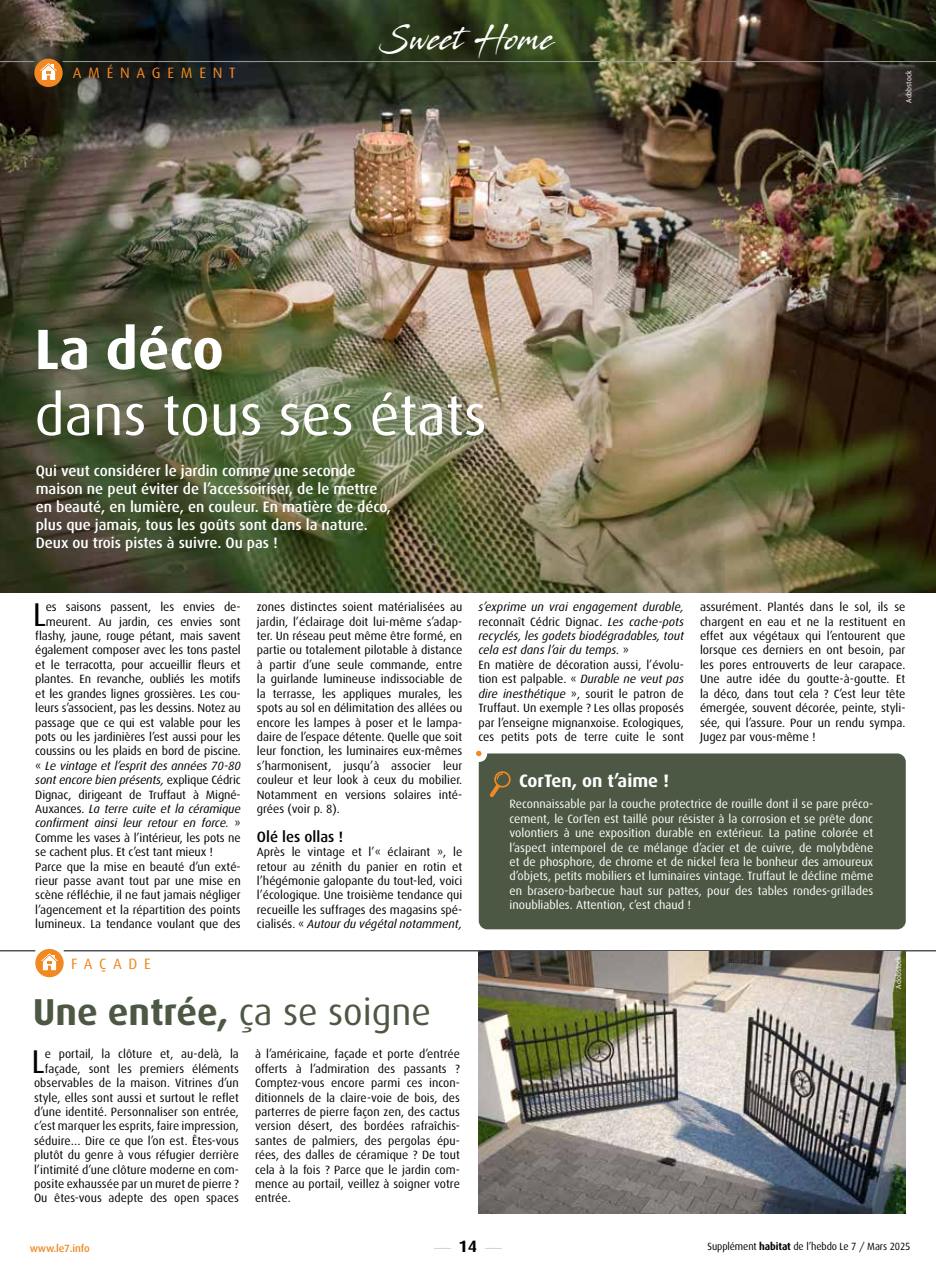
<style>
.page{position:relative;width:936px;height:1276px;background:#fff}
.page>*{position:absolute;margin:0;border:0;box-sizing:border-box;transform-origin:0 0}
.t1{font:57px "Dax";color:#fff}
.t2{font:700 57px "Dax";color:#fff}
.t3{font:700 37.5px "Dax";color:#4d5844}
.t4{font:33px "Dax";color:#000}
.t5{font:32.1px "Stingray";letter-spacing:.04em;color:#fff;scale:.74 1}
.t6{font:700 18px "Dax";color:#fff}
.t7{font:700 16.5px "Dax";color:#000}
.t8{font:500 15px/18px "Dax";color:#fff}
.t9{font:15px "Dax";letter-spacing:.45em;color:#f18821}
.t10{font:500 15px "Dax";color:#000}
.t11{font:12px/14.4px "Dax";color:#000;text-align:justify}
.t12{font:12px/14.4px "Dax";color:#fff;text-align:justify}
.t13{font:italic 12px "Dax";letter-spacing:-.01em;color:#000}
.t14{font:10.5px "Dax";letter-spacing:-.01em;color:#000;scale:.95 1}
.t15{font:500 10.5px "Dax";letter-spacing:-.01em;color:#f18823}
.t16{font:7.5px "Dax";color:#fff}
.s1{font-style:normal}
.s2{font-style:italic}
.s3{font-weight:400}
.s4{font-weight:700}
</style>
<div class="page">
<img style="left:0;top:0;width:935px;height:592px">
<hr style="left:64px;top:950px;width:871px;height:1px;background:#000">
<hr style="left:0;top:950px;width:35px;height:1px;background:#000">
<svg style="left:35px;top:949px;width:29px;height:28px"></svg>
<svg style="left:38px;top:953px;width:23px;height:17px"></svg>
<img style="left:478px;top:951px;width:427px;height:262px">
<hr style="left:0;top:61px;width:34px;height:1px;background:#9d9d9c">
<hr style="left:63px;top:61px;width:872px;height:1px;background:#9d9d9c">
<div style="left:34px;top:59px;width:29px;height:28px;background:#f18821;border-radius:50%"></div>
<svg style="left:37px;top:63px;width:23px;height:17px"></svg>
<svg style="left:434px;top:1248px;width:17px;height:1px"></svg>
<svg style="left:485px;top:1248px;width:17px;height:1px"></svg>
<div style="left:478px;top:753px;width:427px;height:176px;background:#4d5844;border-radius:9px"></div>
<svg style="left:476px;top:751px;width:5px;height:5px"></svg>
<svg style="left:489px;top:771px;width:22px;height:26px"></svg>
<p class="t9" style="left:73px;top:65px;width:164px">AMÉNAGEMENT</p>
<h3 class="t5" style="left:379px;top:17px;width:238px">Sweet Home</h3>
<h1 class="t2" style="left:35px;top:317px;width:191px">La déco</h1>
<h1 class="t1" style="left:35px;top:384px;width:454px">dans tous ses états</h1>
<p class="t8" style="left:36px;top:462px;width:357px">Qui veut considérer le jardin comme une seconde maison ne peut éviter de l’accessoiriser, de le mettre en beauté, en lumière, en couleur. En matière de déco, plus que jamais, tous les goûts sont dans la nature.<br>Deux ou trois pistes à suivre. Ou pas !</p>
<p class="t16" style="left:904px;top:103px;width:34px;rotate:-90deg">Adobstock</p>
<h3 class="t4" style="left:33px;top:596px;width:15px">L</h3>
<p class="t11" style="left:46px;top:600px;width:196px">es saisons passent, les envies de-</p>
<p class="t11" style="left:46px;top:614px;width:196px">meurent. Au jardin, ces envies sont</p>
<p class="t11" style="left:35px;top:629px;width:207px">flashy, jaune, rouge pétant, mais savent</p>
<p class="t11" style="left:35px;top:643px;width:207px">également composer avec les tons pastel</p>
<p class="t11" style="left:35px;top:657px;width:207px">et le terracotta, pour accueillir fleurs et</p>
<p class="t11" style="left:35px;top:672px;width:207px">plantes. En revanche, oubliés les motifs</p>
<p class="t11" style="left:35px;top:686px;width:207px">et les grandes lignes grossières. Les cou-</p>
<p class="t11" style="left:35px;top:701px;width:207px">leurs s’associent, pas les dessins. Notez au</p>
<p class="t11" style="left:35px;top:715px;width:207px">passage que ce qui est valable pour les</p>
<p class="t11" style="left:35px;top:729px;width:207px">pots ou les jardinières l’est aussi pour les</p>
<p class="t11" style="left:35px;top:744px;width:207px">coussins ou les plaids en bord de piscine.</p>
<p class="t13" style="left:35px;top:759px;width:207px"><span class="s1">«</span> Le vintage et l’esprit des années 70-80</p>
<p class="t13" style="left:35px;top:773px;width:207px">sont encore bien présents, <span class="s1">explique Cédric</span></p>
<p class="t11" style="left:35px;top:787px;width:207px">Dignac, dirigeant de Truffaut à Migné-</p>
<p class="t13" style="left:35px;top:802px;width:207px"><span class="s1">Auxances.</span> La terre cuite et la céramique</p>
<p class="t13" style="left:35px;top:816px;width:207px">confirment ainsi leur retour en force. <span class="s1">»</span></p>
<p class="t11" style="left:35px;top:830px;width:207px">Comme les vases à l’intérieur, les pots ne</p>
<p class="t11" style="left:35px;top:845px;width:179px">se cachent plus. Et c’est tant mieux !</p>
<p class="t11" style="left:35px;top:859px;width:207px">Parce que la mise en beauté d’un exté-</p>
<p class="t11" style="left:35px;top:873px;width:207px">rieur passe avant tout par une mise en</p>
<p class="t11" style="left:35px;top:888px;width:207px">scène réfléchie, il ne faut jamais négliger</p>
<p class="t11" style="left:35px;top:902px;width:207px">l’agencement et la répartition des points</p>
<p class="t11" style="left:35px;top:917px;width:207px">lumineux. La tendance voulant que des</p>
<p class="t9" style="left:71px;top:955px;width:81px">FAÇADE</p>
<p class="t11" style="left:257px;top:600px;width:207px">zones distinctes soient matérialisées au jardin, l’éclairage doit lui-même s’adap&shy;ter. Un réseau peut même être formé, en partie ou totalement pilotable à distance à partir d’une seule commande, entre la guirlande lumineuse indissociable de la terrasse, les appliques murales, les spots au sol en délimitation des allées ou encore les lampes à poser et le lampa&shy;daire de l’espace détente. Quelle que soit leur fonction, les luminaires eux-mêmes s’harmonisent, jusqu’à associer leur couleur et leur look à ceux du mobilier.<br>Notamment en versions solaires inté&shy;grées (voir p. 8).</p>
<p class="t10" style="left:257px;top:828px;width:88px">Olé les ollas !</p>
<p class="t11" style="left:257px;top:845px;width:207px">Après le vintage et l’« éclairant », le retour au zénith du panier en rotin et l’hégémonie galopante du tout-led, voici l’écologique. Une troisième tendance qui recueille les suffrages des magasins spé&shy;cialisés. « <span class="s2">Autour du végétal notamment,</span></p>
<h2 class="t3" style="left:33px;top:991px;width:400px">Une entrée, <span class="s3">ça se soigne</span></h2>
<h3 class="t4" style="left:31px;top:1043px;width:15px">L</h3>
<p class="t11" style="left:34px;top:1047px;width:206px;text-align:right">e portail, la clôture et, au-delà, la façade, sont les premiers éléments observables de la maison. Vitrines d’un style, elles sont aussi et surtout le reflet d’une identité. Personnaliser son entrée, c’est marquer les esprits, faire impression, séduire… Dire ce que l’on est. Êtes-vous plutôt du genre à vous réfugier derrière l’intimité d’une clôture moderne en com&shy;posite exhaussée par un muret de pierre ?<br>Ou êtes-vous adepte des open spaces</p>
<p class="t11" style="left:255px;top:1047px;width:206px">à l’américaine, façade et porte d’entrée offerts à l’admiration des passants ?<br>Comptez-vous encore parmi ces incon&shy;ditionnels de la claire-voie de bois, des parterres de pierre façon zen, des cactus version désert, des bordées rafraîchis&shy;santes de palmiers, des pergolas épu&shy;rées, des dalles de céramique ? De tout cela à la fois ? Parce que le jardin com&shy;mence au portail, veillez à soigner votre entrée.</p>
<p class="t11" style="left:478px;top:600px;width:207px;text-align:left"><span class="s2">s’exprime un vrai engagement durable, </span>reconnaît Cédric Dignac. <span class="s2">Les cache-pots recyclés, les godets biodégradables, tout cela est dans l’air du temps.</span> »<br>En matière de décoration aussi, l’évolu&shy;tion est palpable. « <span class="s2">Durable ne veut pas dire inesthétique</span> », sourit le patron de Truffaut. Un exemple ? Les ollas proposés par l’enseigne mignanxoise. Ecologiques, ces petits pots de terre cuite le sont</p>
<p class="t11" style="left:700px;top:600px;width:207px">assurément. Plantés dans le sol, ils se chargent en eau et ne la restituent en effet aux végétaux qui l’entourent que lorsque ces derniers en ont besoin, par les pores entrouverts de leur carapace.<br>Une autre idée du goutte-à-goutte. Et la déco, dans tout cela ? C’est leur tête émergée, souvent décorée, peinte, styli&shy;sée, qui l’assure. Pour un rendu sympa.<br>Jugez par vous-même !</p>
<h3 class="t6" style="left:519px;top:770px;width:151px">CorTen, on t’aime !</h3>
<p class="t12" style="left:509px;top:797px;width:365px">Reconnaissable par la couche protectrice de rouille dont il se pare préco&shy;cement, le CorTen est taillé pour résister à la corrosion et se prête donc volontiers à une exposition durable en extérieur. La patine colorée et l’aspect intemporel de ce mélange d’acier et de cuivre, de molybdène et de phosphore, de chrome et de nickel fera le bonheur des amoureux d’objets, petits mobiliers et luminaires vintage. Truffaut le décline même en brasero-barbecue haut sur pattes, pour des tables rondes-grillades inoubliables. Attention, c’est chaud !</p>
<p class="t16" style="left:894px;top:988px;width:34px;rotate:-90deg">Adobstock</p>
<p class="t15" style="left:30px;top:1242px;width:62px">www.le7.info</p>
<h3 class="t7" style="left:458px;top:1237px;width:20px">14</h3>
<p class="t14" style="left:707px;top:1240px;width:215px">Supplément <span class="s4">habitat</span> de l’hebdo Le 7 / Mars 2025</p>
</div>
